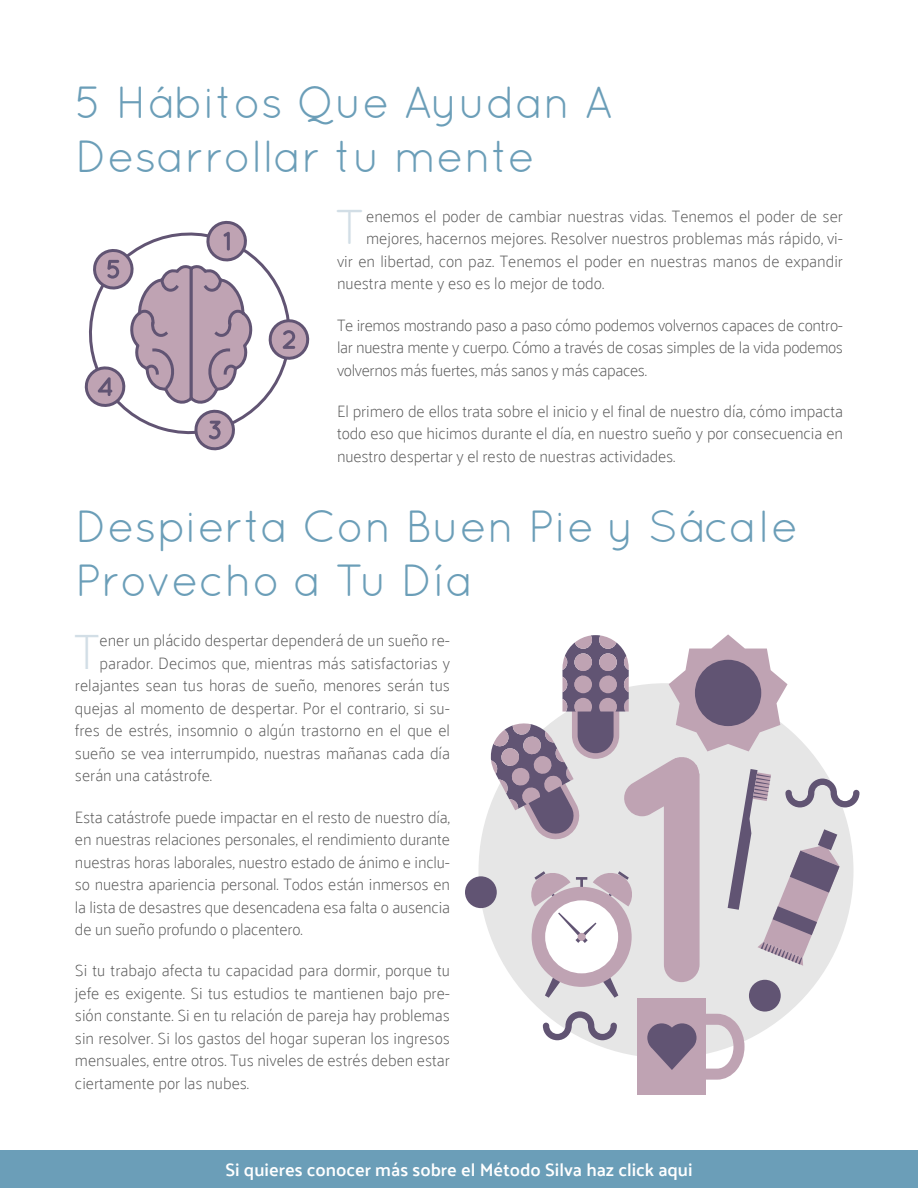
<style>
.page{position:relative;width:918px;height:1188px;background:#fff}
.page>*{position:absolute;margin:0;border:0;box-sizing:border-box;transform-origin:0 0}
.t1{font:100 49.65px "Palanquin";color:#d2dee6}
.t2{font:48.75px "Quicksand";color:#d2dee6}
.t3{font:45px/54px "Quicksand";color:#6b9eb8}
.t4{font:600 18px "Palanquin";color:#fff}
.t5{font:100 16.5px/22.5px "Palanquin";color:#595959;text-align:justify}
</style>
<div class="page">
<div style="left:0;top:1150px;width:918px;height:38px;background:#6b9eb8"></div>
<div style="left:478px;top:683px;width:376px;height:375px;background:#e6e6e6;border-radius:50%"></div>
<div style="left:637px;top:998px;width:69px;height:97px;background:#bfa3b3"></div>
<svg style="left:647px;top:1014px;width:98px;height:66px"></svg>
<div style="left:749px;top:980px;width:32px;height:32px;background:#615473;border-radius:50%"></div>
<div style="left:465px;top:876px;width:32px;height:32px;background:#615473;border-radius:50%"></div>
<svg style="left:543px;top:1011px;width:74px;height:29px"></svg>
<svg style="left:490px;top:634px;width:369px;height:364px"></svg>
<svg style="left:252px;top:254px;width:38px;height:159px"></svg>
<svg style="left:268px;top:319px;width:42px;height:41px"></svg>
<svg style="left:84px;top:220px;width:168px;height:231px"></svg>
<h3 class="t3" style="left:75px;top:75px;width:540px">5 Hábitos Que Ayudan A<br>Desarrollar tu mente</h3>
<h2 class="t2" style="left:335px;top:199px;width:33px">T</h2>
<p class="t5" style="left:366px;top:205px;width:478px">enemos el poder de cambiar nuestras vidas. Tenemos el poder de ser</p>
<p class="t5" style="left:366px;top:228px;width:478px">mejores, hacernos mejores. Resolver nuestros problemas más rápido, vi-</p>
<p class="t5" style="left:337px;top:250px;width:508px">vir en libertad, con paz. Tenemos el poder en nuestras manos de expandir</p>
<p class="t5" style="left:337px;top:273px;width:269px">nuestra mente y eso es lo mejor de todo.</p>
<p class="t5" style="left:337px;top:314px;width:508px">Te iremos mostrando paso a paso cómo podemos volvernos capaces de contro&shy;lar nuestra mente y cuerpo. Cómo a través de cosas simples de la vida podemos volvernos más fuertes, más sanos y más capaces.</p>
<p class="t5" style="left:337px;top:400px;width:508px">El primero de ellos trata sobre el inicio y el final de nuestro día, cómo impacta todo eso que hicimos durante el día, en nuestro sueño y por consecuencia en nuestro despertar y el resto de nuestras actividades.</p>
<h3 class="t3" style="left:75px;top:499px;width:725px">Despierta Con Buen Pie y Sácale<br>Provecho a Tu Día</h3>
<h1 class="t1" style="left:74px;top:623px;width:27px">T</h1>
<p class="t5" style="left:99px;top:629px;width:352px">ener un plácido despertar dependerá de un sueño re-</p>
<p class="t5" style="left:99px;top:652px;width:352px">parador. Decimos que, mientras más satisfactorias y</p>
<p class="t5" style="left:75px;top:674px;width:377px">relajantes sean tus horas de sueño, menores serán tus</p>
<p class="t5" style="left:75px;top:697px;width:376px">quejas al momento de despertar. Por el contrario, si su-</p>
<p class="t5" style="left:75px;top:719px;width:377px">fres de estrés, insomnio o algún trastorno en el que el</p>
<p class="t5" style="left:75px;top:742px;width:377px">sueño se vea interrumpido, nuestras mañanas cada día</p>
<p class="t5" style="left:75px;top:765px;width:139px">serán una catástrofe.</p>
<p class="t5" style="left:75px;top:806px;width:377px">Esta catástrofe puede impactar en el resto de nuestro día, en nuestras relaciones personales, el rendimiento durante nuestras horas laborales, nuestro estado de ánimo e inclu&shy;so nuestra apariencia personal. Todos están inmersos en la lista de desastres que desencadena esa falta o ausencia de un sueño profundo o placentero.</p>
<p class="t5" style="left:75px;top:960px;width:377px">Si tu trabajo afecta tu capacidad para dormir, porque tu jefe es exigente. Si tus estudios te mantienen bajo pre&shy;sión constante. Si en tu relación de pareja hay problemas sin resolver. Si los gastos del hogar superan los ingresos mensuales, entre otros. Tus niveles de estrés deben estar ciertamente por las nubes.</p>
<p class="t4" style="left:225px;top:1159px;width:469px">Si quieres conocer más sobre el Método Silva haz click aqui</p>
</div>
